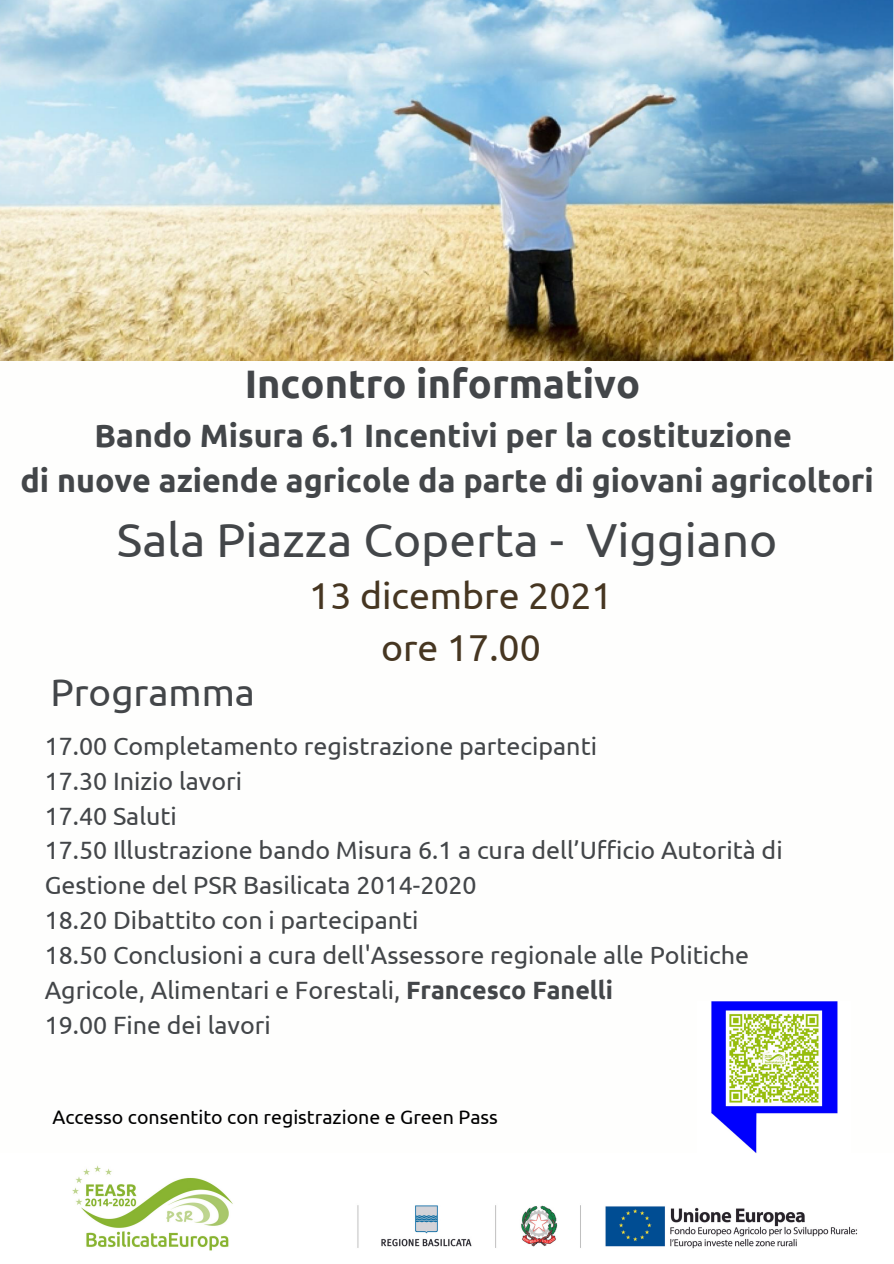
<style>
.page{position:relative;width:894px;height:1264px;background:#fff}
.page>*{position:absolute;margin:0;border:0;box-sizing:border-box;transform-origin:0 0}
.t1{font:47.7px "Ubuntu";color:#434649}
.t2{font:700 39.75px "Ubuntu";color:#434649}
.t3{font:38.55px "Ubuntu";color:#434649}
.t4{font:37.35px "Ubuntu";color:#463621}
.t5{font:700 32.25px "Ubuntu";color:#434649}
.t6{font:25.05px/35px "Ubuntu";color:#434649}
.t7{font:19.5px "Ubuntu";color:#000}
.s1{font-weight:700}
</style>
<div class="page">
<img style="left:0;top:0;width:893px;height:360px">
<img style="left:72px;top:1165px;width:786px;height:86px">
<img style="left:711px;top:1001px;width:127px;height:152px">
<p class="t2" style="left:244px;top:361px;width:397px">Incontro informativo</p>
<p class="t5" style="left:94px;top:417px;width:699px">Bando Misura 6.1 Incentivi per la costituzione</p>
<p class="t5" style="left:20px;top:462px;width:854px">di nuove aziende agricole da parte di giovani agricoltori</p>
<p class="t1" style="left:117px;top:513px;width:661px">Sala Piazza Coperta - Viggiano</p>
<p class="t4" style="left:309px;top:574px;width:305px">13 dicembre 2021</p>
<p class="t4" style="left:381px;top:625px;width:161px">ore 17.00</p>
<p class="t3" style="left:50px;top:670px;width:206px">Programma</p>
<p class="t6" style="left:45px;top:728px;width:553px">17.00 Completamento registrazione partecipanti</p>
<p class="t6" style="left:45px;top:762px;width:199px">17.30 Inizio lavori</p>
<p class="t6" style="left:45px;top:797px;width:134px">17.40 Saluti</p>
<p class="t6" style="left:45px;top:832px;width:739px">17.50 Illustrazione bando Misura 6.1 a cura dell’Ufficio Autorità di<br>Gestione del PSR Basilicata 2014-2020</p>
<p class="t6" style="left:45px;top:902px;width:375px">18.20 Dibattito con i partecipanti</p>
<p class="t6" style="left:45px;top:937px;width:705px">18.50 Conclusioni a cura dell'Assessore regionale alle Politiche<br>Agricole, Alimentari e Forestali, <span class="s1">Francesco Fanelli</span></p>
<p class="t6" style="left:45px;top:1007px;width:227px">19.00 Fine dei lavori</p>
<p class="t7" style="left:52px;top:1105px;width:447px">Accesso consentito con registrazione e Green Pass</p>
</div>
